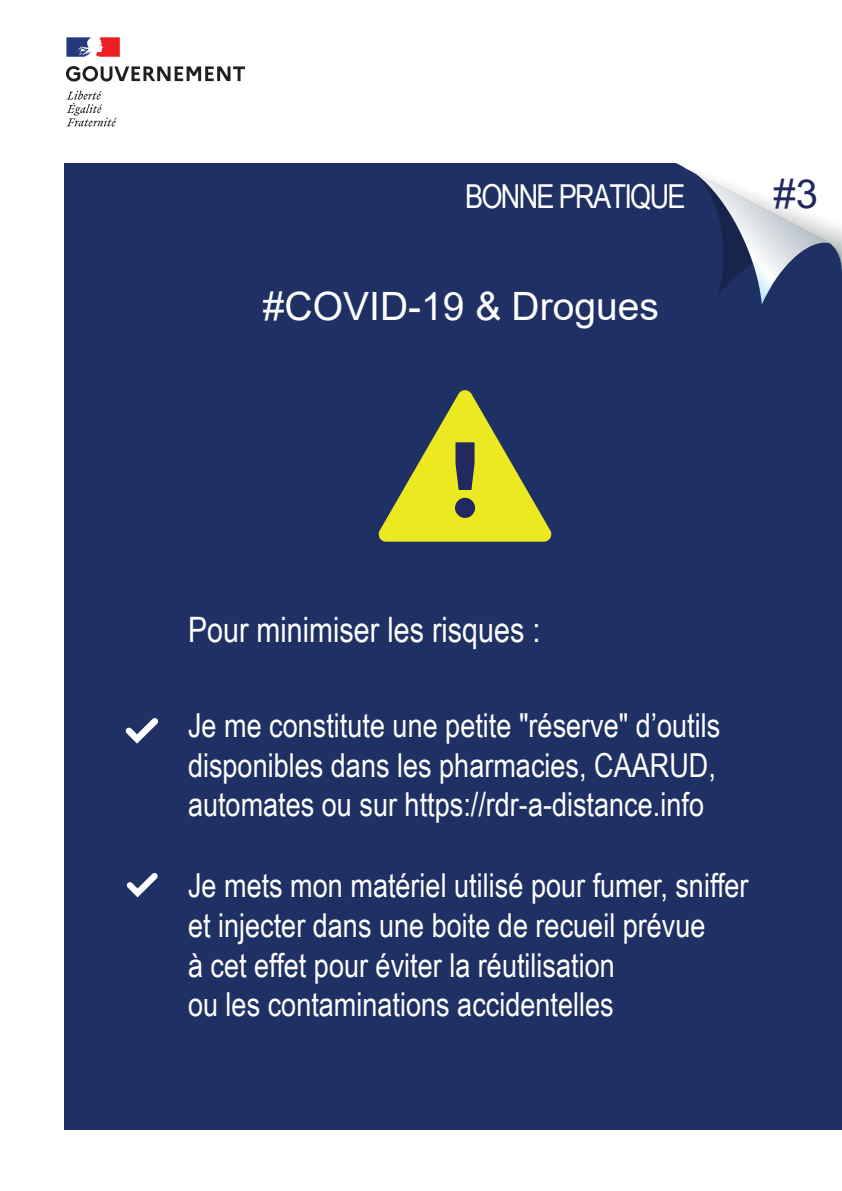
<style>
.page{position:relative;width:842px;height:1191px;background:#1f3164}
.page>*{position:absolute;margin:0;border:0;box-sizing:border-box;transform-origin:0 0}
.t1{font:40px "Arial";color:#242860}
.t2{font:39px "Arial";color:#fff}
.t3{font:35px "Arial Narrow";color:#fff}
.t4{font:33px/39.6px "Arial Narrow";color:#fff}
.t5{font:33px "Arial Narrow";letter-spacing:-.05em;color:#fff}
</style>
<div class="page">
<svg style="left:126px;top:873px;width:32px;height:24px"></svg>
<div style="left:0;top:0;width:842px;height:162px;background:#fff"></div>
<div style="left:1px;top:1130px;width:841px;height:61px;background:#fff"></div>
<svg style="left:66px;top:66px;width:179px;height:15px"></svg>
<svg style="left:66px;top:91px;width:51px;height:35px"></svg>
<svg style="left:66px;top:37px;width:54px;height:20px"></svg>
<div style="left:0;top:0;width:63px;height:1191px;background:#fff"></div>
<svg style="left:125px;top:718px;width:33px;height:25px"></svg>
<svg style="left:378px;top:390px;width:174px;height:151px"></svg>
<svg style="left:663px;top:162px;width:179px;height:142px"></svg>
<p class="t5" style="left:465px;top:177px;width:222px">BONNE PRATIQUE</p>
<p class="t1" style="left:773px;top:172px;width:46px">#3</p>
<p class="t2" style="left:263px;top:285px;width:397px">#COVID-19 &amp; Drogues</p>
<p class="t3" style="left:188px;top:609px;width:354px">Pour minimiser les risques :</p>
<p class="t4" style="left:188px;top:705px;width:534px">Je me constitute une petite "réserve" d’outils disponibles dans les pharmacies, CAARUD, automates ou sur https://rdr-a-distance.info</p>
<p class="t4" style="left:188px;top:865px;width:562px">Je mets mon matériel utilisé pour fumer, sniffer et injecter dans une boite de recueil prévue<br>à cet effet pour éviter la réutilisation<br>ou les contaminations accidentelles</p>
</div>
